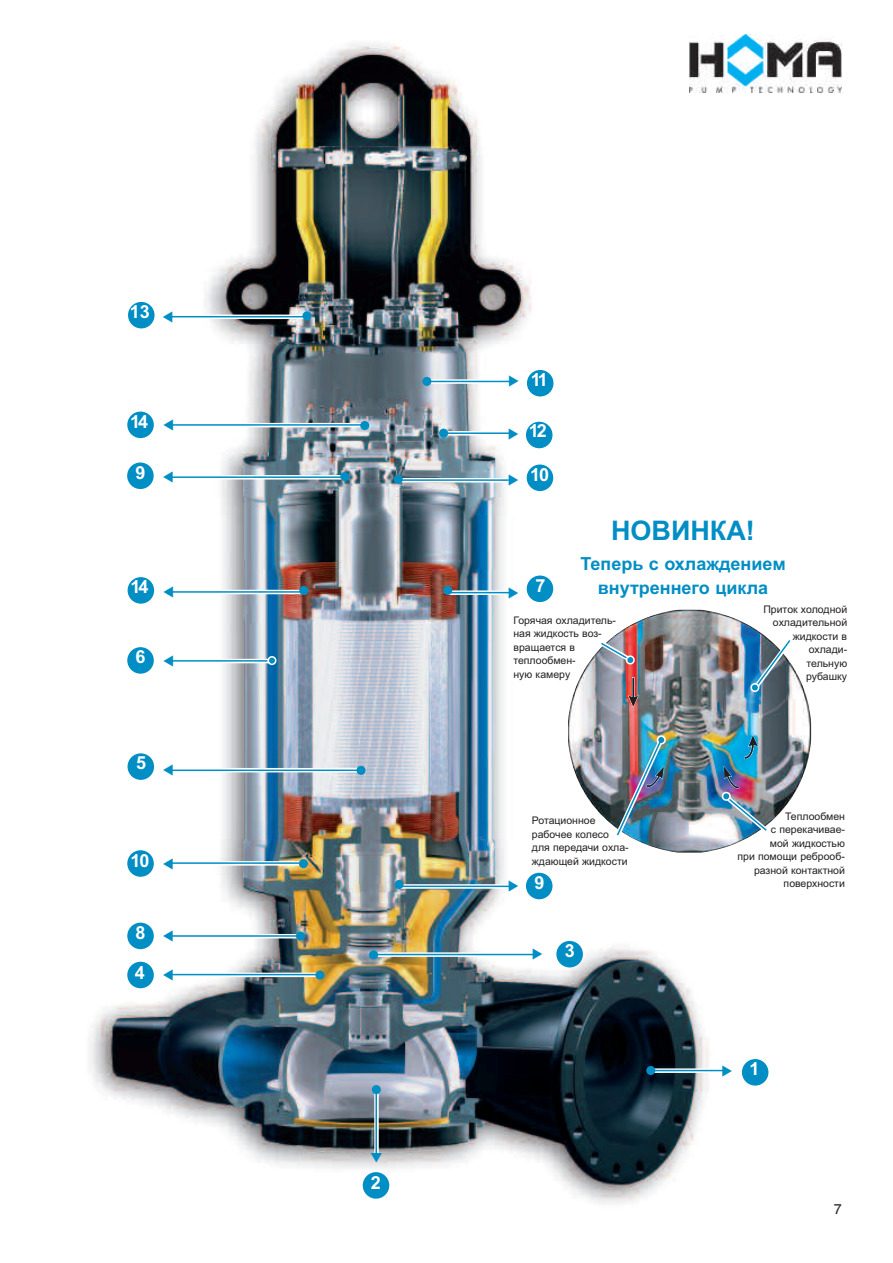
<style>
.page{position:relative;width:893px;height:1263px;background:#fff}
.page>*{position:absolute;margin:0;border:0;box-sizing:border-box;transform-origin:0 0}
.t1{font:700 27px "Arial";color:#008ec5}
.t2{font:700 18px/24px "Arial";color:#008ec5;text-align:center}
.t3{font:700 18px "Arial";letter-spacing:-.11em;color:#fff}
.t4{font:14.25px "Helvetica Cyr Upright";color:#231f20}
.t5{font:10.5px/13.5px "Arial";color:#231f20;text-align:right}
</style>
<div class="page">
<img style="left:90px;top:43px;width:679px;height:1161px">
<div style="left:689px;top:33px;width:153px;height:62px;background:#fff"></div>
<img style="left:689px;top:35px;width:153px;height:58px">
<div style="left:742px;top:1059px;width:26px;height:26px;background:#008ec5;border-radius:50%"></div>
<div style="left:363px;top:1172px;width:26px;height:27px;background:#008ec5;border-radius:50%"></div>
<div style="left:127px;top:962px;width:27px;height:26px;background:#008ec5;border-radius:50%"></div>
<div style="left:374px;top:1089px;width:5px;height:67px;background:#fff"></div>
<hr style="left:375px;top:1089px;width:2px;height:68px;background:#008ec5">
<svg style="left:655px;top:1068px;width:67px;height:5px"></svg>
<div style="left:372px;top:1085px;width:9px;height:9px;background:#008ec5;border-radius:50%"></div>
<svg style="left:173px;top:973px;width:142px;height:4px"></svg>
<hr style="left:171px;top:974px;width:149px;height:1px;background:#008ec5">
<div style="left:315px;top:970px;width:9px;height:10px;background:#008ec5;border-radius:50%"></div>
<div style="left:127px;top:923px;width:27px;height:26px;background:#008ec5;border-radius:50%"></div>
<hr style="left:171px;top:934px;width:128px;height:4px;background:#fff">
<hr style="left:170px;top:935px;width:129px;height:2px;background:#008ec5">
<div style="left:296px;top:931px;width:9px;height:9px;background:#008ec5;border-radius:50%"></div>
<div style="left:127px;top:647px;width:27px;height:27px;background:#008ec5;border-radius:50%"></div>
<hr style="left:171px;top:659px;width:99px;height:4px;background:#fff">
<hr style="left:170px;top:660px;width:100px;height:2px;background:#008ec5">
<svg style="left:267px;top:656px;width:9px;height:9px"></svg>
<div style="left:127px;top:412px;width:27px;height:26px;background:#008ec5;border-radius:50%"></div>
<hr style="left:172px;top:423px;width:195px;height:4px;background:#fff">
<hr style="left:171px;top:424px;width:195px;height:2px;background:#008ec5">
<div style="left:360px;top:421px;width:9px;height:9px;background:#008ec5;border-radius:50%"></div>
<div style="left:128px;top:302px;width:27px;height:26px;background:#008ec5;border-radius:50%"></div>
<svg style="left:172px;top:315px;width:131px;height:4px"></svg>
<hr style="left:169px;top:316px;width:138px;height:1px;background:#008ec5">
<div style="left:302px;top:311px;width:9px;height:9px;background:#008ec5;border-radius:50%"></div>
<div style="left:127px;top:850px;width:27px;height:27px;background:#008ec5;border-radius:50%"></div>
<div style="left:170px;top:861px;width:132px;height:5px;background:#fff"></div>
<hr style="left:169px;top:862px;width:132px;height:2px;background:#008ec5">
<div style="left:299px;top:859px;width:9px;height:9px;background:#008ec5;border-radius:50%"></div>
<div style="left:527px;top:464px;width:26px;height:27px;background:#008ec5;border-radius:50%"></div>
<hr style="left:397px;top:478px;width:112px;height:4px;background:#fff">
<hr style="left:396px;top:479px;width:113px;height:2px;background:#008ec5">
<div style="left:394px;top:475px;width:9px;height:9px;background:#008ec5;border-radius:50%"></div>
<hr style="left:647px;top:1070px;width:78px;height:1px;background:#008ec5">
<div style="left:646px;top:1066px;width:9px;height:9px;background:#008ec5;border-radius:50%"></div>
<div style="left:527px;top:370px;width:26px;height:26px;background:#008ec5;border-radius:50%"></div>
<svg style="left:431px;top:379px;width:67px;height:5px"></svg>
<hr style="left:427px;top:381px;width:85px;height:1px;background:#008ec5">
<div style="left:422px;top:377px;width:9px;height:9px;background:#008ec5;border-radius:50%"></div>
<div style="left:526px;top:422px;width:26px;height:26px;background:#008ec5;border-radius:50%"></div>
<div style="left:441px;top:431px;width:70px;height:5px;background:#fff"></div>
<hr style="left:440px;top:432px;width:73px;height:2px;background:#008ec5">
<div style="left:439px;top:429px;width:9px;height:9px;background:#008ec5;border-radius:50%"></div>
<div style="left:128px;top:753px;width:26px;height:27px;background:#008ec5;border-radius:50%"></div>
<svg style="left:173px;top:768px;width:184px;height:4px"></svg>
<hr style="left:168px;top:769px;width:196px;height:2px;background:#008ec5">
<div style="left:356px;top:766px;width:10px;height:9px;background:#008ec5;border-radius:50%"></div>
<div style="left:556px;top:941px;width:27px;height:26px;background:#008ec5;border-radius:50%"></div>
<svg style="left:378px;top:952px;width:171px;height:5px"></svg>
<hr style="left:373px;top:954px;width:165px;height:1px;background:#008ec5">
<div style="left:369px;top:950px;width:9px;height:9px;background:#008ec5;border-radius:50%"></div>
<div style="left:127px;top:462px;width:27px;height:27px;background:#008ec5;border-radius:50%"></div>
<div style="left:172px;top:475px;width:172px;height:5px;background:#fff"></div>
<hr style="left:171px;top:476px;width:176px;height:2px;background:#008ec5">
<div style="left:340px;top:472px;width:9px;height:9px;background:#008ec5;border-radius:50%"></div>
<div style="left:128px;top:577px;width:26px;height:27px;background:#008ec5;border-radius:50%"></div>
<hr style="left:173px;top:590px;width:129px;height:4px;background:#fff">
<hr style="left:172px;top:591px;width:129px;height:2px;background:#008ec5">
<div style="left:299px;top:586px;width:9px;height:9px;background:#008ec5;border-radius:50%"></div>
<div style="left:527px;top:575px;width:26px;height:27px;background:#008ec5;border-radius:50%"></div>
<svg style="left:450px;top:590px;width:59px;height:5px"></svg>
<hr style="left:448px;top:592px;width:63px;height:1px;background:#008ec5">
<div style="left:443px;top:586px;width:9px;height:9px;background:#008ec5;border-radius:50%"></div>
<div style="left:526px;top:873px;width:26px;height:26px;background:#008ec5;border-radius:50%"></div>
<div style="left:398px;top:884px;width:114px;height:5px;background:#e3f2f8"></div>
<hr style="left:397px;top:885px;width:114px;height:2px;background:#008ec5">
<div style="left:394px;top:880px;width:10px;height:9px;background:#008ec5;border-radius:50%"></div>
<img style="left:568px;top:610px;width:243px;height:243px;border-radius:111px">
<svg style="left:592px;top:635px;width:43px;height:30px"></svg>
<svg style="left:628px;top:677px;width:11px;height:31px"></svg>
<svg style="left:744px;top:735px;width:14px;height:24px"></svg>
<img style="left:721px;top:765px;width:52px;height:72px">
<svg style="left:750px;top:634px;width:47px;height:59px"></svg>
<img style="left:611px;top:734px;width:56px;height:107px">
<svg style="left:371px;top:1153px;width:11px;height:10px"></svg>
<svg style="left:163px;top:969px;width:10px;height:11px"></svg>
<svg style="left:163px;top:931px;width:10px;height:11px"></svg>
<svg style="left:164px;top:655px;width:9px;height:11px"></svg>
<svg style="left:164px;top:419px;width:9px;height:11px"></svg>
<svg style="left:163px;top:312px;width:9px;height:11px"></svg>
<svg style="left:163px;top:858px;width:10px;height:11px"></svg>
<svg style="left:723px;top:1065px;width:9px;height:11px"></svg>
<svg style="left:509px;top:376px;width:10px;height:11px"></svg>
<svg style="left:509px;top:428px;width:9px;height:11px"></svg>
<svg style="left:163px;top:765px;width:10px;height:11px"></svg>
<svg style="left:533px;top:949px;width:9px;height:11px"></svg>
<svg style="left:509px;top:474px;width:9px;height:11px"></svg>
<svg style="left:164px;top:586px;width:9px;height:12px"></svg>
<svg style="left:509px;top:587px;width:9px;height:11px"></svg>
<svg style="left:509px;top:880px;width:9px;height:12px"></svg>
<svg style="left:163px;top:471px;width:10px;height:12px"></svg>
<h2 class="t3" style="left:130px;top:301px;width:22px">13</h2>
<h2 class="t3" style="left:130px;top:411px;width:20px">14</h2>
<h2 class="t3" style="left:136px;top:462px;width:12px">9</h2>
<h2 class="t3" style="left:531px;top:369px;width:19px">11</h2>
<h2 class="t3" style="left:529px;top:420px;width:20px">12</h2>
<h2 class="t3" style="left:530px;top:464px;width:21px">10</h2>
<h1 class="t1" style="left:611px;top:515px;width:145px">НОВИНКА!</h1>
<h2 class="t2" style="left:580px;top:552px;width:207px">Теперь с охлаждением внутреннего цикла</h2>
<p class="t5" style="left:763px;top:602px;width:85px">Приток холодной охладительной жидкости в охлади-<br>тельную рубашку</p>
<h2 class="t3" style="left:131px;top:576px;width:20px">14</h2>
<h2 class="t3" style="left:536px;top:576px;width:12px">7</h2>
<p class="t5" style="left:513px;top:613px;width:104px;text-align:left">Горячая охладитель&shy;ная жидкость воз&shy;вращается в теплообмен-<br>ную камеру</p>
<h2 class="t3" style="left:135px;top:646px;width:12px">6</h2>
<h2 class="t3" style="left:136px;top:753px;width:12px">5</h2>
<h2 class="t3" style="left:131px;top:850px;width:21px">10</h2>
<h2 class="t3" style="left:135px;top:922px;width:12px">8</h2>
<h2 class="t3" style="left:135px;top:962px;width:12px">4</h2>
<h2 class="t3" style="left:371px;top:1172px;width:12px">2</h2>
<p class="t5" style="left:532px;top:814px;width:98px;text-align:left">Ротационное рабочее колесо для передачи охла&shy;ждающей жидкости</p>
<h2 class="t3" style="left:534px;top:872px;width:12px">9</h2>
<h2 class="t3" style="left:565px;top:940px;width:12px">3</h2>
<p class="t5" style="left:737px;top:809px;width:109px">Теплообмен<br>с перекачивае-<br>мой жидкостью<br>при помощи реброоб&shy;разной контактной поверхности</p>
<h2 class="t3" style="left:750px;top:1058px;width:12px">1</h2>
<h3 class="t4" style="left:834px;top:1203px;width:9px">7</h3>
</div>
